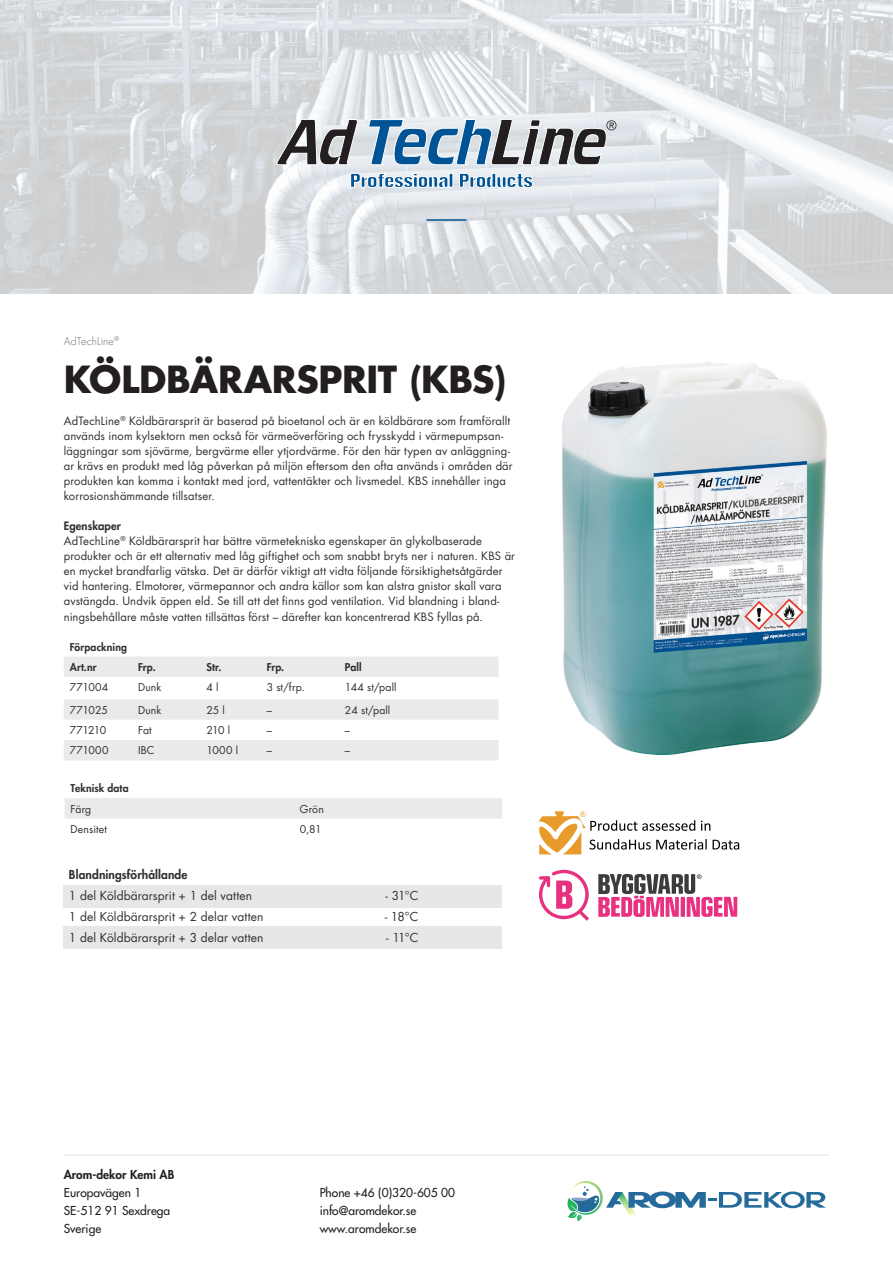
<style>
.page{position:relative;width:893px;height:1263px;background:#fff}
.page>*{position:absolute;margin:0;border:0;box-sizing:border-box;transform-origin:0 0}
.Produktrubrik{font:700 36.3px "Futura Std";letter-spacing:-.01em;color:#231f20}
.Brödtext{font:12px "Futura LT";letter-spacing:.01em;color:#312f30}
.t1{font:500 12px "Futura Std";color:#231f20}
.Brödtext-2{font:800 12px "Futura LT";letter-spacing:.01em;color:#312f30}
.t2{font:800 12px "Futura Std";color:#231f20}
.Brödtext-3{font:11.25px/15px "Futura LT";letter-spacing:.01em;color:#312f30}
.Brödtext-4{font:800 11.25px "Futura LT";letter-spacing:.01em;color:#312f30}
.Produktområde{font:300 10.65px "Futura LT";letter-spacing:.01em;color:#6c6d70}
.Brödtext-5{font:10.5px "Futura LT";letter-spacing:.01em;color:#312f30}
.Brödtext-6{font:800 10.5px "Futura LT";letter-spacing:.01em;color:#312f30}
</style>
<div class="page">
<img style="left:562px;top:362px;width:265px;height:394px">
<svg style="left:0;top:0;width:893px;height:294px;background:#dadde0"></svg>
<svg style="left:276px;top:118px;width:340px;height:48px;background:#96a4b0"></svg>
<svg style="left:350px;top:173px;width:99px;height:15px"></svg>
<svg style="left:459px;top:173px;width:74px;height:15px"></svg>
<hr style="left:426px;top:219px;width:40px;height:2px;background:#005495">
<svg style="left:64px;top:657px;width:435px;height:103px"></svg>
<div style="left:65px;top:798px;width:437px;height:20px;background:#e9eaea"></div>
<hr style="left:64px;top:1154px;width:765px;height:2px;background:#e9eaea">
<svg style="left:567px;top:1181px;width:259px;height:40px"></svg>
<div style="left:63px;top:886px;width:439px;height:22px;background:#e6e7e9"></div>
<div style="left:63px;top:926px;width:439px;height:23px;background:#e6e7e9"></div>
<svg style="left:538px;top:811px;width:201px;height:43px"></svg>
<svg style="left:539px;top:870px;width:50px;height:51px"></svg>
<svg style="left:598px;top:874px;width:139px;height:43px"></svg>
<p class="Produktområde" style="left:64px;top:334px;width:57px">AdTechLine<sup>®</sup></p>
<p class="Produktrubrik" style="left:64px;top:355px;width:444px">KÖLDBÄRARSPRIT (KBS)</p>
<p class="Brödtext-3" style="left:64px;top:413px;width:450px">AdTechLine<sup>®</sup> Köldbärarsprit är baserad på bioetanol och är en köldbärare som framförallt används inom kylsektorn men också för värmeöverföring och frysskydd i värmepumpsan&shy;läggningar som sjövärme, bergvärme eller ytjordvärme. För den här typen av anläggning&shy;ar krävs en produkt med låg påverkan på miljön eftersom den ofta används i områden där produkten kan komma i kontakt med jord, vattentäkter och livsmedel. KBS innehåller inga korrosionshämmande tillsatser.</p>
<p class="Brödtext-4" style="left:64px;top:518px;width:59px">Egenskaper</p>
<p class="Brödtext-3" style="left:64px;top:533px;width:453px">AdTechLine<sup>®</sup> Köldbärarsprit har bättre värmetekniska egenskaper än glykolbaserade produkter och är ett alternativ med låg giftighet och som snabbt bryts ner i naturen. KBS är en mycket brandfarlig vätska. Det är därför viktigt att vidta följande försiktighetsåtgärder vid hantering. Elmotorer, värmepannor och andra källor som kan alstra gnistor skall vara avstängda. Undvik öppen eld. Se till att det finns god ventilation. Vid blandning i bland-</p>
<p class="Brödtext-3" style="left:64px;top:610px;width:421px">ningsbehållare måste vatten tillsättas först – därefter kan koncentrerad KBS fyllas på.</p>
<p class="Brödtext-6" style="left:70px;top:640px;width:59px">Förpackning</p>
<p class="Brödtext-6" style="left:70px;top:660px;width:28px">Art.nr</p>
<p class="Brödtext-6" style="left:138px;top:660px;width:19px">Frp.</p>
<p class="Brödtext-6" style="left:206px;top:660px;width:17px">Str.</p>
<p class="Brödtext-6" style="left:267px;top:660px;width:19px">Frp.</p>
<p class="Brödtext-6" style="left:345px;top:660px;width:18px">Pall</p>
<p class="Brödtext-5" style="left:70px;top:681px;width:40px">771004</p>
<p class="Brödtext-5" style="left:138px;top:681px;width:25px">Dunk</p>
<p class="Brödtext-5" style="left:206px;top:681px;width:14px">4 l</p>
<p class="Brödtext-5" style="left:267px;top:681px;width:40px">3 st/frp.</p>
<p class="Brödtext-5" style="left:345px;top:681px;width:53px">144 st/pall</p>
<p class="Brödtext-5" style="left:70px;top:703px;width:40px">771025</p>
<p class="Brödtext-5" style="left:138px;top:703px;width:25px">Dunk</p>
<p class="Brödtext-5" style="left:206px;top:703px;width:20px">25 l</p>
<p class="Brödtext-5" style="left:267px;top:703px;width:7px">–</p>
<p class="Brödtext-5" style="left:345px;top:703px;width:47px">24 st/pall</p>
<p class="Brödtext-5" style="left:70px;top:723px;width:38px">771210</p>
<p class="Brödtext-5" style="left:138px;top:723px;width:15px">Fat</p>
<p class="Brödtext-5" style="left:206px;top:723px;width:25px">210 l</p>
<p class="Brödtext-5" style="left:267px;top:723px;width:7px">–</p>
<p class="Brödtext-5" style="left:345px;top:723px;width:7px">–</p>
<p class="Brödtext-5" style="left:70px;top:744px;width:40px">771000</p>
<p class="Brödtext-5" style="left:138px;top:744px;width:18px">IBC</p>
<p class="Brödtext-5" style="left:206px;top:744px;width:33px">1000 l</p>
<p class="Brödtext-5" style="left:267px;top:744px;width:7px">–</p>
<p class="Brödtext-5" style="left:345px;top:744px;width:7px">–</p>
<p class="Brödtext-6" style="left:71px;top:781px;width:60px">Teknisk data</p>
<p class="Brödtext-5" style="left:71px;top:802px;width:22px">Färg</p>
<p class="Brödtext-5" style="left:300px;top:802px;width:25px">Grön</p>
<p class="Brödtext-5" style="left:71px;top:822px;width:38px">Densitet</p>
<p class="Brödtext-5" style="left:300px;top:822px;width:23px">0,81</p>
<p class="Brödtext-2" style="left:69px;top:866px;width:120px">Blandningsförhållande</p>
<p class="Brödtext" style="left:69px;top:888px;width:185px">1 del Köldbärarsprit + 1 del vatten</p>
<p class="Brödtext" style="left:386px;top:888px;width:34px">- 31°C</p>
<p class="Brödtext" style="left:69px;top:909px;width:196px">1 del Köldbärarsprit + 2 delar vatten</p>
<p class="Brödtext" style="left:385px;top:909px;width:35px">- 18°C</p>
<p class="Brödtext" style="left:69px;top:930px;width:196px">1 del Köldbärarsprit + 3 delar vatten</p>
<p class="Brödtext" style="left:386px;top:930px;width:34px">- 11°C</p>
<p class="t2" style="left:64px;top:1167px;width:112px">Arom-dekor Kemi AB</p>
<p class="t1" style="left:64px;top:1185px;width:79px">Europavägen 1</p>
<p class="t1" style="left:64px;top:1203px;width:108px">SE-512 91 Sexdrega</p>
<p class="t1" style="left:64px;top:1221px;width:39px">Sverige</p>
<p class="t1" style="left:320px;top:1185px;width:137px">Phone +46 (0)320-605 00</p>
<p class="t1" style="left:320px;top:1203px;width:98px">info@aromdekor.se</p>
<p class="t1" style="left:320px;top:1221px;width:98px">www.aromdekor.se</p>
</div>
